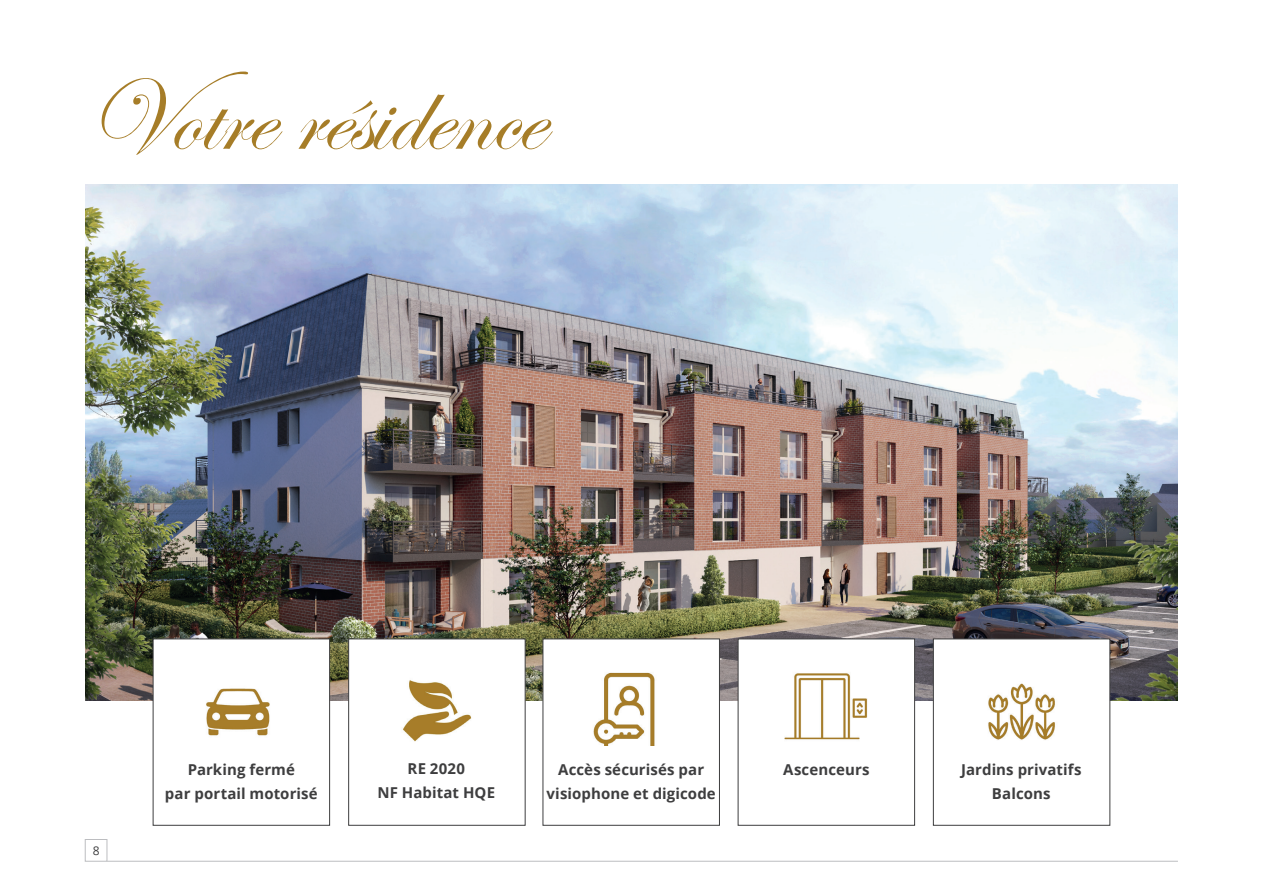
<style>
.page{position:relative;width:1263px;height:893px;background:#fff}
.page>*{position:absolute;margin:0;border:0;box-sizing:border-box;transform-origin:0 0}
.t1{font:108px "Edwardian Script ITC";letter-spacing:-.005em;color:#a67d28}
.t2{font:700 15px/24px "Open Sans";letter-spacing:.005em;color:#3e3e3f;text-align:center}
.t3{font:12px "Open Sans";color:#3e3e3f}
</style>
<div class="page">
<img style="left:85px;top:184px;width:1093px;height:517px">
<div style="left:153px;top:639px;width:177px;height:187px;background:#fff;border:1px solid #3e3e3f"></div>
<div style="left:348px;top:639px;width:177px;height:187px;background:#fff;border:1px solid #3e3e3f"></div>
<div style="left:933px;top:639px;width:177px;height:187px;background:#fff;border:1px solid #3e3e3f"></div>
<div style="left:738px;top:639px;width:177px;height:187px;background:#fff;border:1px solid #3e3e3f"></div>
<div style="left:543px;top:639px;width:177px;height:187px;background:#fff;border:1px solid #3e3e3f"></div>
<img style="left:785px;top:673px;width:83px;height:67px">
<img style="left:988px;top:683px;width:67px;height:57px">
<img style="left:402px;top:680px;width:70px;height:62px">
<img style="left:206px;top:688px;width:64px;height:48px">
<img style="left:593px;top:672px;width:62px;height:74px">
<hr style="left:107px;top:861px;width:1071px;height:1px;background:#bcbdc0">
<div style="left:85px;top:839px;width:22px;height:22px;border:1px solid #bcbdc0"></div>
<h1 class="t1" style="left:85px;top:56px;width:459px">Votre résidence</h1>
<p class="t3" style="left:93px;top:842px;width:8px">8</p>
<p class="t2" style="left:165px;top:757px;width:154px">Parking fermé<br>par portail motorisé</p>
<p class="t2" style="left:377px;top:756px;width:119px">RE 2020<br>NF Habitat HQE</p>
<p class="t2" style="left:547px;top:757px;width:171px">Accès sécurisés par visiophone et digicode</p>
<p class="t2" style="left:783px;top:757px;width:88px">Ascenceurs</p>
<p class="t2" style="left:961px;top:757px;width:122px">Jardins privatifs<br>Balcons</p>
</div>
